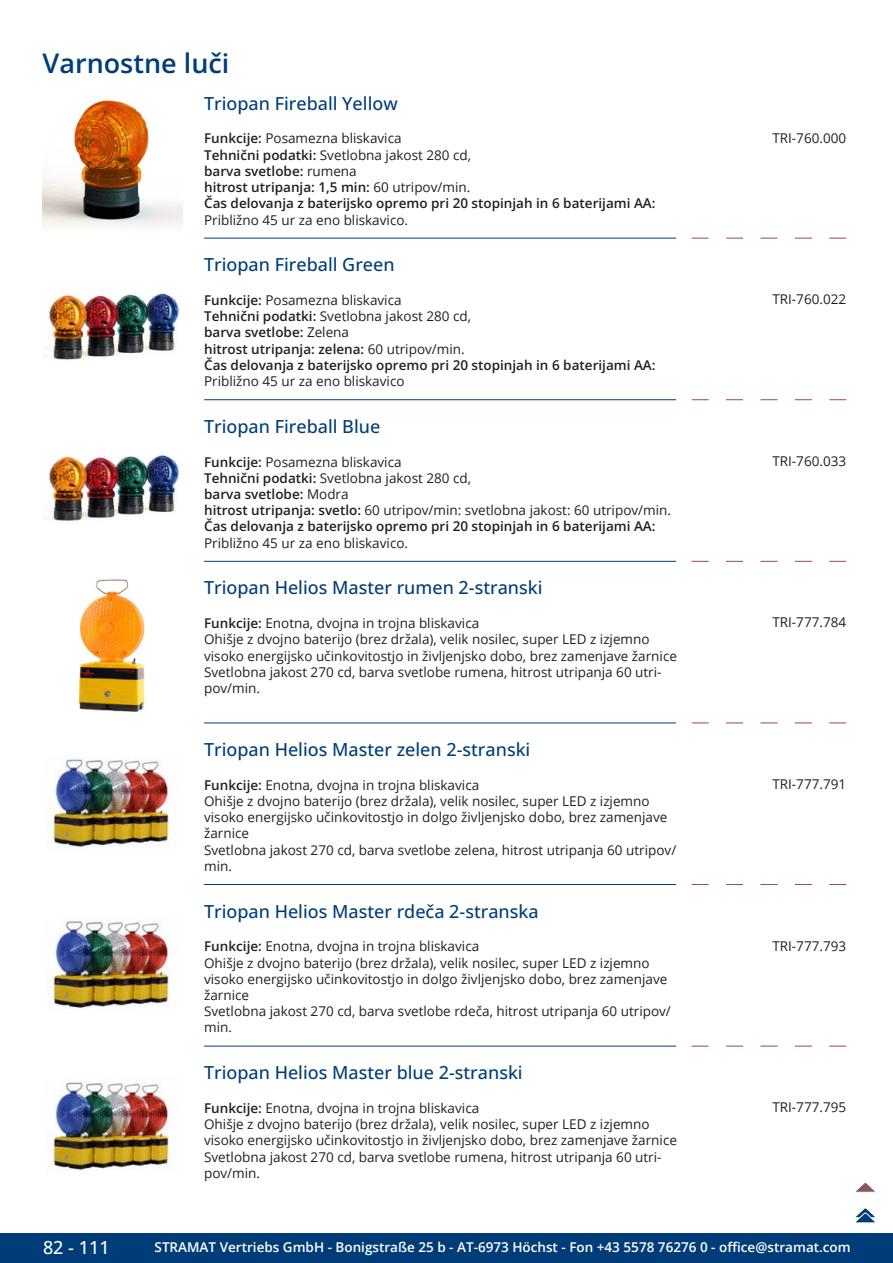
<style>
.page{position:relative;width:893px;height:1263px;background:#fff}
.page>*{position:absolute;margin:0;border:0;box-sizing:border-box;transform-origin:0 0}
.GruppeName{font:600 27px "Open Sans";color:#003d78}
.ArtikelName{font:500 18px "Open Sans";color:#003d78}
.t1{font:500 18px "Open Sans";color:#fff}
.Beschreibung{font:13.5px/16.2px "Open Sans";color:#231f20}
.Beschreibung-2{font:600 13.5px/16.2px "Open Sans";color:#231f20}
.t2{font:600 13.5px "Open Sans";color:#fff}
.ArtikelNummer{font:13.5px "Open Sans";color:#231f20}
.s1{font-weight:400}
.s2{font-weight:600}
</style>
<div class="page">
<div style="left:0;top:1233px;width:893px;height:30px;background:#003d78"></div>
<img style="left:43px;top:100px;width:140px;height:128px">
<img style="left:43px;top:293px;width:136px;height:67px">
<svg style="left:692px;top:238px;width:17px;height:1px"></svg>
<svg style="left:726px;top:238px;width:17px;height:1px"></svg>
<svg style="left:760px;top:238px;width:17px;height:1px"></svg>
<svg style="left:795px;top:238px;width:17px;height:1px"></svg>
<svg style="left:829px;top:238px;width:17px;height:1px"></svg>
<hr style="left:204px;top:238px;width:472px;height:1px;background:#003d78">
<img style="left:43px;top:455px;width:136px;height:67px">
<svg style="left:692px;top:399px;width:17px;height:1px"></svg>
<svg style="left:726px;top:399px;width:17px;height:1px"></svg>
<svg style="left:760px;top:399px;width:17px;height:1px"></svg>
<svg style="left:795px;top:399px;width:17px;height:1px"></svg>
<svg style="left:829px;top:399px;width:17px;height:1px"></svg>
<hr style="left:204px;top:399px;width:472px;height:1px;background:#003d78">
<img style="left:78px;top:579px;width:67px;height:133px">
<svg style="left:692px;top:561px;width:17px;height:1px"></svg>
<svg style="left:726px;top:561px;width:17px;height:1px"></svg>
<svg style="left:760px;top:561px;width:17px;height:1px"></svg>
<svg style="left:795px;top:561px;width:17px;height:1px"></svg>
<svg style="left:829px;top:561px;width:17px;height:1px"></svg>
<hr style="left:204px;top:561px;width:472px;height:1px;background:#003d78">
<img style="left:51px;top:759px;width:118px;height:88px">
<svg style="left:692px;top:723px;width:17px;height:1px"></svg>
<svg style="left:726px;top:723px;width:17px;height:1px"></svg>
<svg style="left:760px;top:723px;width:17px;height:1px"></svg>
<svg style="left:795px;top:723px;width:17px;height:1px"></svg>
<svg style="left:829px;top:723px;width:17px;height:1px"></svg>
<hr style="left:204px;top:723px;width:472px;height:1px;background:#003d78">
<img style="left:51px;top:921px;width:118px;height:88px">
<svg style="left:692px;top:884px;width:17px;height:1px"></svg>
<svg style="left:726px;top:884px;width:17px;height:1px"></svg>
<svg style="left:760px;top:884px;width:17px;height:1px"></svg>
<svg style="left:795px;top:884px;width:17px;height:1px"></svg>
<svg style="left:829px;top:884px;width:17px;height:1px"></svg>
<hr style="left:204px;top:884px;width:472px;height:1px;background:#003d78">
<img style="left:51px;top:1082px;width:118px;height:88px">
<svg style="left:692px;top:1046px;width:17px;height:1px"></svg>
<svg style="left:726px;top:1046px;width:17px;height:1px"></svg>
<svg style="left:760px;top:1046px;width:17px;height:1px"></svg>
<svg style="left:795px;top:1046px;width:17px;height:1px"></svg>
<svg style="left:829px;top:1046px;width:17px;height:1px"></svg>
<hr style="left:204px;top:1046px;width:472px;height:1px;background:#003d78">
<svg style="left:856px;top:1183px;width:19px;height:9px"></svg>
<svg style="left:855px;top:1208px;width:21px;height:15px"></svg>
<p class="GruppeName" style="left:43px;top:44px;width:188px">Varnostne luči</p>
<p class="ArtikelName" style="left:204px;top:91px;width:195px">Triopan Fireball Yellow</p>
<p class="Beschreibung-2" style="left:204px;top:130px;width:453px">Funkcije: <span class="s1">Posamezna bliskavica<br></span>Tehnični podatki: <span class="s1">Svetlobna jakost 280 cd,<br></span>barva svetlobe: <span class="s1">rumena<br></span>hitrost utripanja: 1,5 min: <span class="s1">60 utripov/min.<br></span>Čas delovanja z baterijsko opremo pri 20 stopinjah in 6 baterijami AA:<br><span class="s1">Približno 45 ur za eno bliskavico.</span></p>
<p class="ArtikelNummer" style="left:772px;top:128px;width:75px">TRI-760.000</p>
<p class="ArtikelName" style="left:204px;top:252px;width:192px">Triopan Fireball Green</p>
<p class="Beschreibung-2" style="left:204px;top:292px;width:453px">Funkcije: <span class="s1">Posamezna bliskavica<br></span>Tehnični podatki: <span class="s1">Svetlobna jakost 280 cd,<br></span>barva svetlobe: <span class="s1">Zelena<br></span>hitrost utripanja: zelena: <span class="s1">60 utripov/min.<br></span>Čas delovanja z baterijsko opremo pri 20 stopinjah in 6 baterijami AA:<br><span class="s1">Približno 45 ur za eno bliskavico</span></p>
<p class="ArtikelNummer" style="left:772px;top:290px;width:75px">TRI-760.022</p>
<p class="ArtikelName" style="left:204px;top:414px;width:178px">Triopan Fireball Blue</p>
<p class="Beschreibung-2" style="left:204px;top:453px;width:468px">Funkcije: <span class="s1">Posamezna bliskavica<br></span>Tehnični podatki: <span class="s1">Svetlobna jakost 280 cd,<br></span>barva svetlobe: <span class="s1">Modra<br></span>hitrost utripanja: svetlo: <span class="s1">60 utripov/min: svetlobna jakost: 60 utripov/min.<br></span>Čas delovanja z baterijsko opremo pri 20 stopinjah in 6 baterijami AA:<br><span class="s1">Približno 45 ur za eno bliskavico.</span></p>
<p class="ArtikelNummer" style="left:772px;top:452px;width:75px">TRI-760.033</p>
<p class="ArtikelName" style="left:204px;top:575px;width:340px">Triopan Helios Master rumen 2-stranski</p>
<p class="Beschreibung" style="left:204px;top:615px;width:474px"><span class="s2">Funkcije:</span> Enotna, dvojna in trojna bliskavica<br>Ohišje z dvojno baterijo (brez držala), velik nosilec, super LED z izjemno visoko energijsko učinkovitostjo in življenjsko dobo, brez zamenjave žarnice Svetlobna jakost 270 cd, barva svetlobe rumena, hitrost utripanja 60 utri&shy;pov/min.</p>
<p class="ArtikelNummer" style="left:772px;top:613px;width:75px">TRI-777.784</p>
<p class="ArtikelName" style="left:204px;top:737px;width:328px">Triopan Helios Master zelen 2-stranski</p>
<p class="Beschreibung" style="left:204px;top:776px;width:474px"><span class="s2">Funkcije:</span> Enotna, dvojna in trojna bliskavica<br>Ohišje z dvojno baterijo (brez držala), velik nosilec, super LED z izjemno visoko energijsko učinkovitostjo in dolgo življenjsko dobo, brez zamenjave žarnice<br>Svetlobna jakost 270 cd, barva svetlobe zelena, hitrost utripanja 60 utripov/ min.</p>
<p class="ArtikelNummer" style="left:772px;top:775px;width:75px">TRI-777.791</p>
<p class="ArtikelName" style="left:204px;top:899px;width:336px">Triopan Helios Master rdeča 2-stranska</p>
<p class="Beschreibung" style="left:204px;top:938px;width:468px"><span class="s2">Funkcije:</span> Enotna, dvojna in trojna bliskavica<br>Ohišje z dvojno baterijo (brez držala), velik nosilec, super LED z izjemno visoko energijsko učinkovitostjo in dolgo življenjsko dobo, brez zamenjave žarnice<br>Svetlobna jakost 270 cd, barva svetlobe rdeča, hitrost utripanja 60 utripov/ min.</p>
<p class="ArtikelNummer" style="left:772px;top:936px;width:75px">TRI-777.793</p>
<p class="ArtikelName" style="left:204px;top:1060px;width:320px">Triopan Helios Master blue 2-stranski</p>
<p class="Beschreibung" style="left:204px;top:1100px;width:474px"><span class="s2">Funkcije:</span> Enotna, dvojna in trojna bliskavica<br>Ohišje z dvojno baterijo (brez držala), velik nosilec, super LED z izjemno visoko energijsko učinkovitostjo in življenjsko dobo, brez zamenjave žarnice Svetlobna jakost 270 cd, barva svetlobe rumena, hitrost utripanja 60 utri&shy;pov/min.</p>
<p class="ArtikelNummer" style="left:772px;top:1098px;width:75px">TRI-777.795</p>
<h2 class="t1" style="left:43px;top:1234px;width:68px">82 - 111</h2>
<p class="t2" style="left:155px;top:1238px;width:698px">STRAMAT Vertriebs GmbH - Bonigstraße 25 b - AT-6973 Höchst - Fon +43 5578 76276 0 - office@stramat.com</p>
</div>
